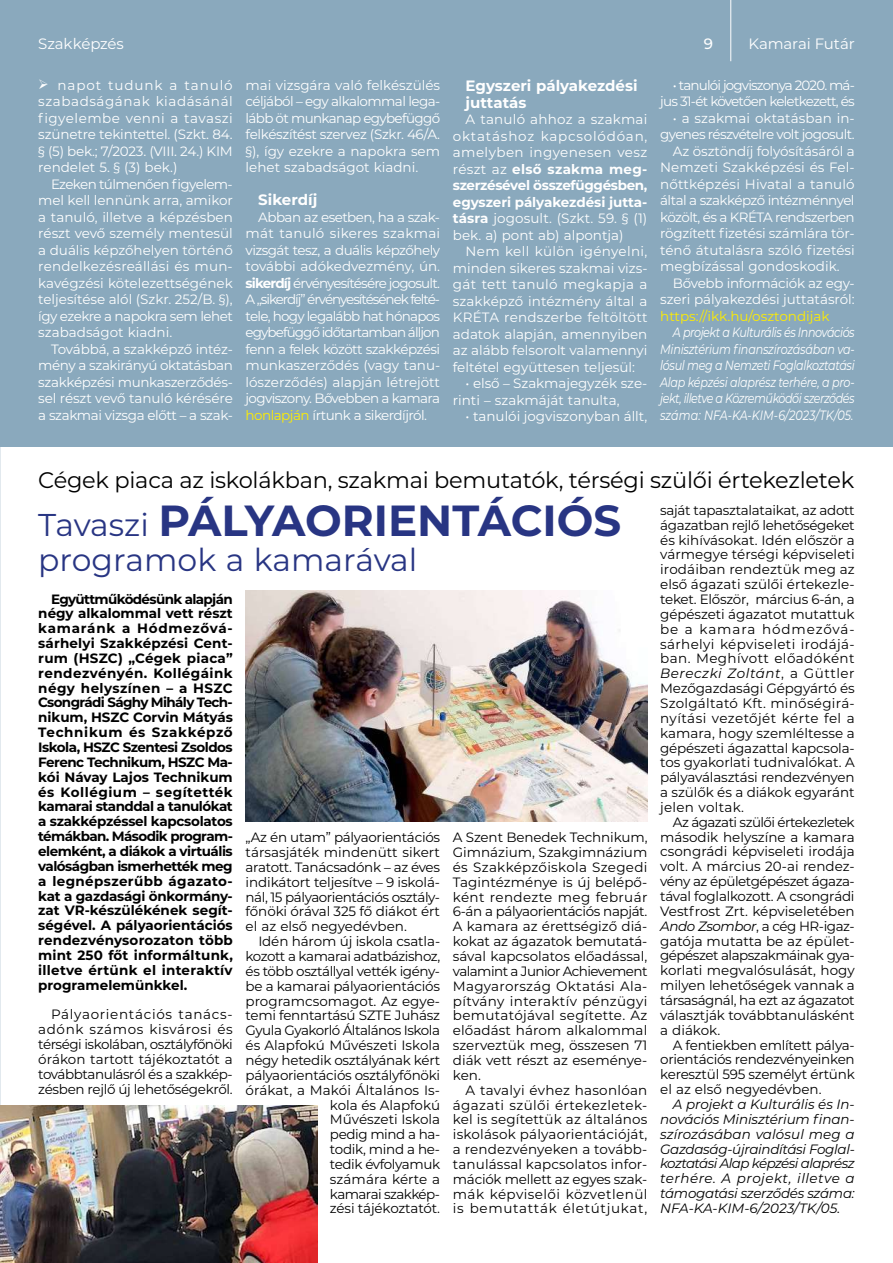
<style>
.page{position:relative;width:893px;height:1263px;background:#fff}
.page>*{position:absolute;margin:0;border:0;box-sizing:border-box;transform-origin:0 0}
.t1{font:700 43.5px "Montserrat";color:#283583}
.t2{font:31.5px "Montserrat";color:#283583}
.t3{font:22.5px "Montserrat";letter-spacing:-.01em;color:#000}
.t4{font:700 15px/16.5px "Montserrat";color:#fff}
.t5{font:15px "Montserrat";letter-spacing:-.01em;color:#fff}
.t6{font:500 15px "Montserrat";color:#fff}
.t7{font:13.5px/14.9px "Montserrat";letter-spacing:-.015em;color:#000;text-align:justify}
.t8{font:13.5px/16.5px "Montserrat";letter-spacing:-.01em;color:#fff;text-align:justify}
.t9{font:700 13.5px/14.9px "Montserrat";letter-spacing:.01em;color:#000;text-align:justify}
.t10{font:italic 13.5px/14.9px "Montserrat";letter-spacing:-.02em;color:#000;text-align:justify}
.t11{font:italic 13.5px/16.5px "Montserrat";letter-spacing:-.045em;color:#fff;text-align:justify;scale:.83 1}
.t12{font:13.5px/16.5px "Montserrat";letter-spacing:-.06em;color:#fff;text-align:right}
.t13{font:13.5px "Montserrat";letter-spacing:-.04em;color:#fff}
.t14{font:13.5px "Montserrat";letter-spacing:-.045em;color:#fff}
.t15{font:13.5px "Montserrat";color:#ffed00}
.t16{font:13.5px "Montserrat";letter-spacing:.01em;color:#fff}
.s1{font-weight:700}
.s2{color:#ffed00}
.s3{font-weight:400;font-size:31.5px}
.s4{font-style:italic}
</style>
<div class="page">
<div style="left:0;top:0;width:893px;height:446px;background:#8aa9bd"></div>
<hr style="left:730px;top:0;width:1px;height:61px;background:#fff">
<img style="left:0;top:1106px;width:317px;height:157px">
<img style="left:246px;top:590px;width:401px;height:231px">
<p class="t5" style="left:38px;top:33px;width:87px">Szakképzés</p>
<p class="t6" style="left:704px;top:33px;width:11px">9</p>
<p class="t5" style="left:748px;top:33px;width:108px">Kamarai Futár</p>
<p class="t8" style="left:38px;top:76px;width:196px;text-indent:19px">napot tudunk a tanuló szabadságának kiadásánál figyelembe venni a tavaszi szünetre tekintettel. (Szkt. 84. § (5) bek.; 7/2023. (VIII. 24.) KIM rendelet 5. § (3) bek.)</p>
<p class="t8" style="left:38px;top:175px;width:196px;text-indent:13px">Ezeken túlmenően figyelem&shy;mel kell lennünk arra, amikor a tanuló, illetve a képzésben részt vevő személy mentesül a duális képzőhelyen történő rendelkezésreállási és mun&shy;kavégzési kötelezettségének teljesítése alól (Szkr. 252/B. §), így ezekre a napokra sem lehet szabadságot kiadni.</p>
<p class="t8" style="left:38px;top:340px;width:196px;text-indent:13px">Továbbá, a szakképző intéz&shy;mény a szakirányú oktatásban szakképzési munkaszerződés&shy;sel részt vevő tanuló kérésére a szakmai vizsga előtt – a szak-</p>
<p class="t8" style="left:246px;top:76px;width:196px">mai vizsgára való felkészülés céljából – egy alkalommal lega&shy;lább öt munkanap egybefüggő felkészítést szervez (Szkr. 46/A. §), így ezekre a napokra sem lehet szabadságot kiadni.</p>
<p class="t4" style="left:258px;top:191px;width:60px">Sikerdíj</p>
<p class="t8" style="left:246px;top:208px;width:196px;text-indent:13px">Abban az esetben, ha a szak&shy;mát tanuló sikeres szakmai vizsgát tesz, a duális képzőhely további adókedvezmény, ún. <span class="s1">sikerdíj</span> érvényesítésére jogosult.<br>A „sikerdíj” érvényesítésének felté&shy;tele, hogy legalább hat hónapos egybefüggő időtartamban álljon fenn a felek között szakképzési munkaszerződés (vagy tanu&shy;lószerződés) alapján létrejött jogviszony. Bővebben a kamara <span class="s2">honlapján</span> írtunk a sikerdíjról.</p>
<p class="t4" style="left:466px;top:77px;width:173px">Egyszeri pályakezdési juttatás</p>
<p class="t8" style="left:453px;top:111px;width:196px;text-indent:13px">A tanuló ahhoz a szakmai oktatáshoz kapcsolódóan, amelyben ingyenesen vesz részt az <span class="s1">első szakma meg&shy;szerzésével összefüggésben, egyszeri pályakezdési jutta&shy;tásra</span> jogosult. (Szkt. 59. § (1) bek. a) pont ab) alpontja)</p>
<p class="t8" style="left:453px;top:243px;width:196px;text-indent:13px">Nem kell külön igényelni, minden sikeres szakmai vizs&shy;gát tett tanuló megkapja a szakképző intézmény által a KRÉTA rendszerbe feltöltött adatok alapján, amennyiben az alább felsorolt valamennyi feltétel együttesen teljesül:</p>
<p class="t8" style="left:453px;top:374px;width:196px;text-indent:13px">• első – Szakmajegyzék sze&shy;rinti – szakmáját tanulta,</p>
<p class="t8" style="left:466px;top:407px;width:183px">• tanulói jogviszonyban állt,</p>
<p class="t12" style="left:660px;top:76px;width:196px">• tanulói jogviszonya 2020. má&shy;jus 31-ét követően keletkezett, és</p>
<p class="t8" style="left:673px;top:109px;width:183px">• a szakmai oktatásban in-</p>
<p class="t14" style="left:660px;top:125px;width:196px">gyenes részvételre volt jogosult.</p>
<p class="t8" style="left:673px;top:142px;width:183px">Az ösztöndíj folyósításáról a</p>
<p class="t8" style="left:660px;top:159px;width:196px">Nemzeti Szakképzési és Fel-</p>
<p class="t16" style="left:660px;top:174px;width:196px">nőttképzési Hivatal a tanuló</p>
<p class="t13" style="left:660px;top:191px;width:196px">által a szakképző intézménnyel</p>
<p class="t13" style="left:660px;top:207px;width:196px">közölt, és a KRÉTA rendszerben</p>
<p class="t8" style="left:660px;top:225px;width:196px">rögzített fizetési számlára tör-</p>
<p class="t8" style="left:660px;top:241px;width:196px">ténő átutalásra szóló fizetési</p>
<p class="t8" style="left:660px;top:258px;width:181px">megbízással gondoskodik.</p>
<p class="t8" style="left:673px;top:274px;width:183px">Bővebb információk az egy-</p>
<p class="t8" style="left:660px;top:290px;width:196px">szeri pályakezdési juttatásról:</p>
<p class="t15" style="left:660px;top:306px;width:171px">https://ikk.hu/osztondijak</p>
<p class="t11" style="left:660px;top:324px;width:236px;text-indent:13px">A projekt a Kulturális és Innovációs Minisztérium finanszírozásában va&shy;lósul meg a Nemzeti Foglalkoztatási Alap képzési alaprész terhére, a pro&shy;jekt, illetve a Közreműködői szerződés száma: NFA-KA-KIM-6/2023/TK/05.</p>
<h3 class="t3" style="left:38px;top:465px;width:817px">Cégek piaca az iskolákban, szakmai bemutatók, térségi szülői értekezletek</h3>
<h1 class="t1" style="left:38px;top:489px;width:584px"><span class="s3">Tavaszi</span> PÁLYAORIENTÁCIÓS</h1>
<h2 class="t2" style="left:38px;top:538px;width:381px">programok a kamarával</h2>
<p class="t7" style="left:660px;top:502px;width:196px">saját tapasztalataikat, az adott ágazatban rejlő lehetőségeket és kihívásokat. Idén először a vármegye térségi képviseleti irodáiban rendeztük meg az első ágazati szülői értekezle&shy;teket. Először, március 6-án, a gépészeti ágazatot mutattuk be a kamara hódmezővá&shy;sárhelyi képviseleti irodájá&shy;ban. Meghívott előadóként <span class="s4">Bereczki Zoltánt</span>, a Güttler Mezőgazdasági Gépgyártó és Szolgáltató Kft. minőségirá&shy;nyítási vezetőjét kérte fel a kamara, hogy szemléltesse a gépészeti ágazattal kapcsola&shy;tos gyakorlati tudnivalókat. A pályaválasztási rendezvényen a szülők és a diákok egyaránt jelen voltak.</p>
<p class="t7" style="left:660px;top:814px;width:196px;text-indent:13px">Az ágazati szülői értekezletek második helyszíne a kamara csongrádi képviseleti irodája volt. A március 20-ai rendez&shy;vény az épületgépészet ágaza&shy;tával foglalkozott. A csongrádi Vestfrost Zrt. képviseletében <span class="s4">Ando Zsombor</span>, a cég HR-igaz&shy;gatója mutatta be az épület&shy;gépészet alapszakmáinak gya&shy;korlati megvalósulását, hogy milyen lehetőségek vannak a társaságnál, ha ezt az ágazatot választják továbbtanulásként a diákok.</p>
<p class="t7" style="left:660px;top:1037px;width:196px;text-indent:13px">A fentiekben említett pálya&shy;orientációs rendezvényeinken keresztül 595 személyt értünk el az első negyedévben.</p>
<p class="t10" style="left:660px;top:1096px;width:196px;text-indent:13px">A projekt a Kulturális és In&shy;novációs Minisztérium finan&shy;szírozásában valósul meg a Gazdaság-újraindítási Foglal&shy;koztatási Alap képzési alaprész terhére. A projekt, illetve a támogatási szerződés száma:<br>NFA-KA-KIM-6/2023/TK/05.</p>
<p class="t9" style="left:38px;top:591px;width:196px;text-indent:13px">Együttműködésünk alapján négy alkalommal vett részt kamaránk a Hódmezővá&shy;sárhelyi Szakképzési Cent&shy;rum (HSZC) „Cégek piaca” rendezvényén. Kollégáink négy helyszínen – a HSZC Csongrádi Sághy Mihály Tech&shy;nikum, HSZC Corvin Mátyás Technikum és Szakképző Iskola, HSZC Szentesi Zsoldos Ferenc Technikum, HSZC Ma&shy;kói Návay Lajos Technikum és Kollégium – segítették kamarai standdal a tanulókat a szakképzéssel kapcsolatos témákban. Második program&shy;elemként, a diákok a virtuális valóságban ismerhették meg a legnépszerűbb ágazato&shy;kat a gazdasági önkormány&shy;zat VR-készülékének segít&shy;ségével. A pályaorientációs rendezvénysorozaton több mint 250 főt informáltunk, illetve értünk el interaktív programelemünkkel.</p>
<p class="t7" style="left:38px;top:1007px;width:196px;text-indent:13px">Pályaorientációs tanács&shy;adónk számos kisvárosi és térségi iskolában, osztályfőnöki órákon tartott tájékoztatót a továbbtanulásról és a szakkép&shy;zésben rejlő új lehetőségekről.</p>
<p class="t7" style="left:246px;top:829px;width:196px">„Az én utam” pályaorientációs társasjáték mindenütt sikert aratott. Tanácsadónk – az éves indikátort teljesítve – 9 iskolá&shy;nál, 15 pályaorientációs osztály&shy;főnöki órával 325 fő diákot ért el az első negyedévben.</p>
<p class="t7" style="left:246px;top:933px;width:196px;text-align:right">Idén három új iskola csatla&shy;kozott a kamarai adatbázishoz, és több osztállyal vették igény&shy;be a kamarai pályaorientációs programcsomagot. Az egye&shy;temi fenntartású SZTE Juhász<br>Gyula Gyakorló Általános Iskola és Alapfokú Művészeti Iskola négy hetedik osztályának kért pályaorientációs osztályfőnöki órákat, a Makói Általános Is&shy;kola és Alapfokú<br>Művészeti Iskola<br>pedig mind a ha-<br>todik, mind a he-<br>tedik évfolyamuk<br>számára kérte a<br>kamarai szakkép-<br>zési tájékoztatót.</p>
<p class="t7" style="left:453px;top:829px;width:196px">A Szent Benedek Technikum, Gimnázium, Szakgimnázium és Szakképzőiskola Szegedi Tagintézménye is új belépő&shy;ként rendezte meg február 6-án a pályaorientációs napját.<br>A kamara az érettségiző diá&shy;kokat az ágazatok bemutatá&shy;sával kapcsolatos előadással, valamint a Junior Achievement Magyarország Oktatási Ala&shy;pítvány interaktív pénzügyi bemutatójával segítette. Az előadást három alkalommal szerveztük meg, összesen 71 diák vett részt az eseménye&shy;ken.</p>
<p class="t7" style="left:453px;top:1082px;width:196px;text-indent:13px">A tavalyi évhez hasonlóan ágazati szülői értekezletek&shy;kel is segítettük az általános iskolások pályaorientációját, a rendezvényeken a tovább&shy;tanulással kapcsolatos infor&shy;mációk mellett az egyes szak&shy;mák képviselői közvetlenül is bemutatták életútjukat,</p>
</div>
